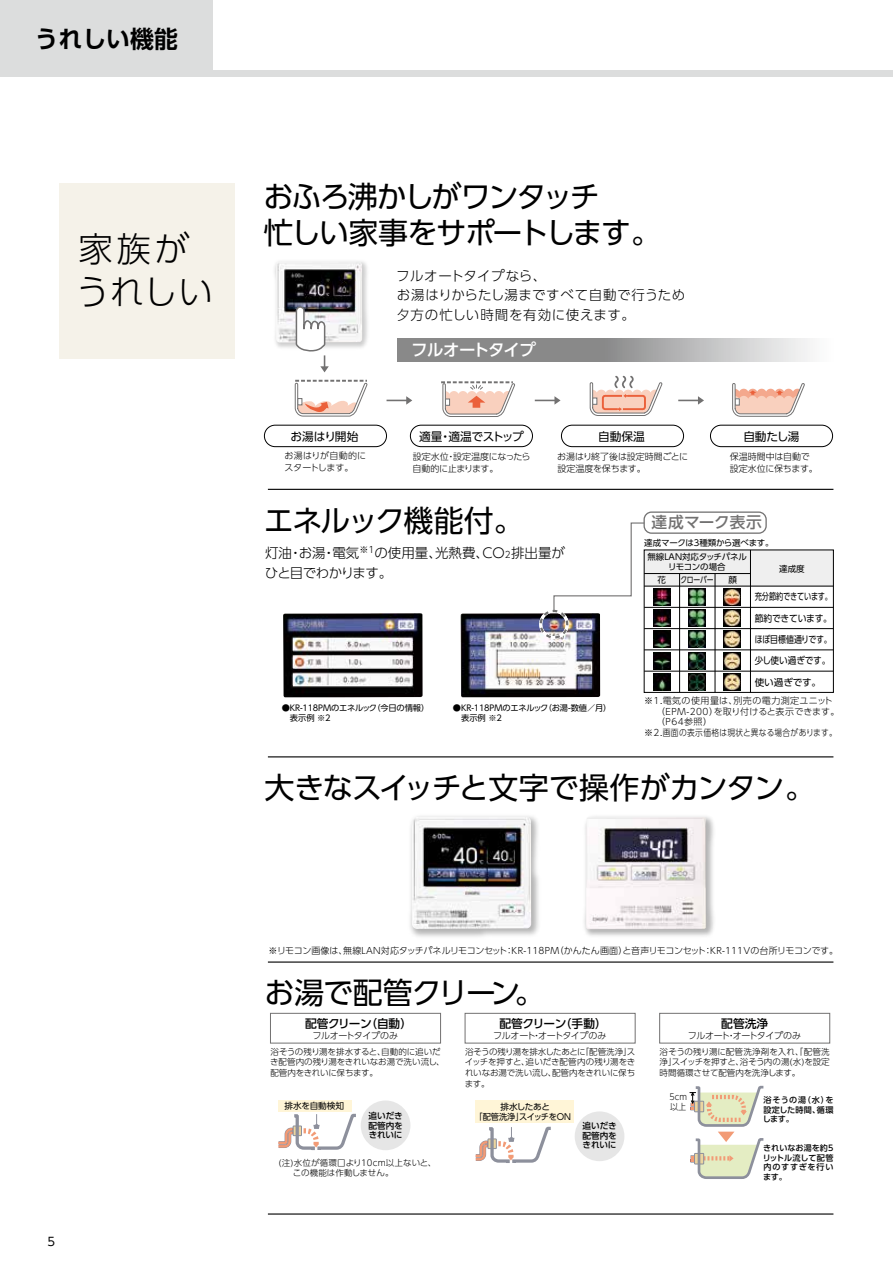
<style>
.page{position:relative;width:893px;height:1263px;background:#fff}
.page>*{position:absolute;margin:0;border:0;box-sizing:border-box;transform-origin:0 0}
.t1{font:300 34.5px/43.2px "UD Shin Go Pr 6 N";letter-spacing:.025em;color:#000}
.t2{font:30px/36px "UD Shin Go Pr 6 N";letter-spacing:-.07em;color:#000}
.t3{font:30px "UD Shin Go Pr 6 N";letter-spacing:-.05em;color:#000}
.t4{font:30px "UD Shin Go Pr 6 N";letter-spacing:-.02em;color:#000}
.t5{font:700 23.85px "UD Shin Go Pr 6 N De";color:#000}
.t6{font:500 16.5px "UD Shin Go Pr 6 N";letter-spacing:-.04em;color:#fff}
.t7{font:500 15.6px "UD Shin Go Pr 6 N";letter-spacing:.005em;color:#727171}
.t8{font:300 13.5px/19.5px "UD Shin Go Pr 6 N";letter-spacing:.04em;color:#000}
.t9{font:300 13.5px/19.5px "UD Shin Go Pr 6 N";color:#000}
.t10{font:11.7px "UD Shin Go Pr 6 N";letter-spacing:-.015em;color:#000}
.t11{font:500 11.7px "UD Shin Go Pr 6 N";letter-spacing:-.03em;color:#000}
.t12{font:9.6px "UD Shin Go Pr 6 N";letter-spacing:-.015em;color:#000;scale:.75 1}
.t13{font:9.6px "UD Shin Go Pr 6 N";letter-spacing:-.015em;color:#000;scale:.83 1}
.t14{font:9.6px "UD Shin Go Pr 6 N";letter-spacing:-.035em;color:#000;scale:.92 1}
.t15{font:9.6px "UD Shin Go Pr 6 N";letter-spacing:-.015em;color:#000;scale:.9 1}
.t16{font:9.6px "UD Shin Go Pr 6 N";letter-spacing:-.015em;color:#000}
.t17{font:300 9px/12px "UD Shin Go Pr 6 N";letter-spacing:-.005em;color:#000}
.t18{font:300 9px/10.8px "UD Shin Go Pr 6 N";letter-spacing:.05em;color:#000}
.t19{font:300 9px/12px "UD Shin Go Pr 6 N";letter-spacing:-.035em;color:#000}
.t20{font:300 8.55px/10.6px "UD Shin Go Pr 6 N";letter-spacing:-.005em;color:#000;text-align:justify}
.t21{font:8.55px/9.6px "UD Shin Go Pr 6 N";letter-spacing:-.015em;color:#000;text-align:center}
.t22{font:300 8.55px/10.2px "UD Shin Go Pr 6 N";letter-spacing:.02em;color:#000}
.t23{font:500 8.55px/9.9px "UD Shin Go Pr 6 N";letter-spacing:-.02em;color:#000;text-align:justify}
.t24{font:8.55px "UD Shin Go Pr 6 N";letter-spacing:-.015em;color:#000;scale:.8 1}
.t25{font:300 8.55px/10.2px "UD Shin Go Pr 6 N";letter-spacing:-.005em;color:#000;scale:.95 1}
.t26{font:8.25px/9.9px "UD Shin Go Pr 6 N";letter-spacing:-.02em;color:#000}
.t27{font:500 8.1px/9.8px "UD Shin Go Pr 6 N";letter-spacing:.015em;color:#000;text-align:justify}
.s1{font-size:9px}
</style>
<div class="page">
<img style="left:283px;top:613px;width:140px;height:85px">
<img style="left:460px;top:613px;width:140px;height:84px">
<div style="left:644px;top:550px;width:189px;height:36px;background:#efefef"></div>
<div style="left:644px;top:550px;width:190px;height:143px;border:1px solid #000"></div>
<hr style="left:750px;top:550px;width:1px;height:142px;background:#000">
<hr style="left:679px;top:573px;width:1px;height:119px;background:#000">
<hr style="left:715px;top:573px;width:1px;height:119px;background:#000">
<hr style="left:644px;top:650px;width:189px;height:1px;background:#000">
<hr style="left:644px;top:671px;width:189px;height:1px;background:#000">
<hr style="left:644px;top:607px;width:189px;height:1px;background:#000">
<hr style="left:644px;top:628px;width:189px;height:1px;background:#000">
<hr style="left:644px;top:586px;width:189px;height:1px;background:#000">
<hr style="left:644px;top:573px;width:106px;height:1px;background:#000">
<img style="left:653px;top:643px;width:17px;height:5px">
<img style="left:653px;top:652px;width:17px;height:17px">
<img style="left:653px;top:673px;width:17px;height:17px">
<img style="left:703px;top:588px;width:2px;height:17px">
<img style="left:703px;top:609px;width:2px;height:17px">
<img style="left:688px;top:631px;width:17px;height:17px">
<img style="left:688px;top:652px;width:17px;height:17px">
<img style="left:688px;top:673px;width:17px;height:17px">
<img style="left:724px;top:588px;width:17px;height:17px">
<img style="left:724px;top:609px;width:17px;height:17px">
<img style="left:724px;top:631px;width:17px;height:17px">
<img style="left:724px;top:652px;width:17px;height:17px">
<img style="left:724px;top:673px;width:17px;height:17px">
<div style="left:60px;top:183px;width:175px;height:176px;background:#f5f2e9"></div>
<img style="left:274px;top:261px;width:93px;height:87px">
<img style="left:276px;top:262px;width:86px;height:80px">
<svg style="left:397px;top:338px;width:413px;height:23px;background:#a6a6a7"></svg>
<svg style="left:732px;top:383px;width:73px;height:34px"></svg>
<svg style="left:588px;top:347px;width:82px;height:69px"></svg>
<svg style="left:387px;top:396px;width:25px;height:9px"></svg>
<svg style="left:441px;top:381px;width:120px;height:36px"></svg>
<svg style="left:678px;top:396px;width:26px;height:9px"></svg>
<div style="left:264px;top:425px;width:123px;height:22px;border:1px solid #000;border-radius:11px"></div>
<div style="left:561px;top:425px;width:123px;height:22px;border:1px solid #000;border-radius:11px"></div>
<div style="left:710px;top:425px;width:123px;height:22px;border:1px solid #000;border-radius:11px"></div>
<div style="left:410px;top:425px;width:123px;height:22px;border:1px solid #000;border-radius:11px"></div>
<svg style="left:294px;top:307px;width:74px;height:110px"></svg>
<div style="left:643px;top:511px;width:125px;height:24px;border:3px solid #fff;border-radius:7px"></div>
<div style="left:643px;top:511px;width:124px;height:23px;border:1px solid #727171;border-radius:7px"></div>
<svg style="left:536px;top:511px;width:167px;height:132px"></svg>
<hr style="left:268px;top:756px;width:565px;height:1px;background:#000">
<img style="left:410px;top:816px;width:129px;height:121px">
<img style="left:412px;top:817px;width:119px;height:112px">
<svg style="left:278px;top:1113px;width:78px;height:38px"></svg>
<div style="left:279px;top:1100px;width:73px;height:12px;background:#fff5d7"></div>
<div style="left:361px;top:1100px;width:49px;height:50px;background:#e6e6e6;border-radius:50%"></div>
<div style="left:476px;top:1100px;width:98px;height:23px;background:#fff5d7"></div>
<svg style="left:475px;top:1126px;width:76px;height:37px"></svg>
<div style="left:575px;top:1111px;width:49px;height:50px;background:#e6e6e6;border-radius:50%"></div>
<div style="left:270px;top:1013px;width:171px;height:30px;border:1px solid #727171"></div>
<div style="left:465px;top:1013px;width:170px;height:30px;border:1px solid #727171"></div>
<div style="left:659px;top:1013px;width:171px;height:30px;border:1px solid #727171"></div>
<svg style="left:690px;top:1085px;width:74px;height:94px"></svg>
<img style="left:584px;top:816px;width:130px;height:120px">
<img style="left:586px;top:817px;width:120px;height:112px">
<hr style="left:268px;top:1213px;width:565px;height:1px;background:#000">
<hr style="left:268px;top:961px;width:565px;height:2px;background:#000">
<hr style="left:268px;top:489px;width:565px;height:1px;background:#000">
<div style="left:0;top:70px;width:893px;height:7px;background:#dcdddd"></div>
<div style="left:0;top:0;width:213px;height:77px;background:#dcdddd"></div>
<h3 class="t5" style="left:35px;top:19px;width:145px">うれしい機能</h3>
<h1 class="t1" style="left:75px;top:226px;width:139px">家族がうれしい</h1>
<h2 class="t2" style="left:263px;top:177px;width:399px">おふろ沸かしがワンタッチ<br>忙しい家事をサポートします。</h2>
<h3 class="t8" style="left:396px;top:265px;width:291px">フルオートタイプなら、<br>お湯はりからたし湯まですべて自動で行うため夕方の忙しい時間を有効に使えます。</h3>
<h3 class="t6" style="left:411px;top:336px;width:126px">フルオートタイプ</h3>
<h3 class="t10" style="left:419px;top:427px;width:106px">適量・適温でストップ</h3>
<p class="t19" style="left:413px;top:450px;width:119px">設定水位・設定温度になったら自動的に止まります。</p>
<h2 class="t3" style="left:264px;top:497px;width:261px">エネルック機能付。</h2>
<h3 class="t10" style="left:291px;top:427px;width:69px">お湯はり開始</h3>
<h3 class="t10" style="left:598px;top:427px;width:48px">自動保温</h3>
<p class="t17" style="left:557px;top:450px;width:132px">お湯はり終了後は設定時間ごとに設定温度を保ちます。</p>
<h3 class="t10" style="left:743px;top:427px;width:58px">自動たし湯</h3>
<p class="t17" style="left:730px;top:450px;width:90px">保温時間中は自動で設定水位に保ちます。</p>
<p class="t17" style="left:284px;top:449px;width:83px">お湯はりが自動的にスタートします。</p>
<h3 class="t7" style="left:652px;top:509px;width:112px">達成マーク表示</h3>
<h3 class="t9" style="left:265px;top:543px;width:302px">灯油・お湯・電気<sup>※1</sup>の使用量、光熱費、CO<span class="s1">2</span>排出量がひと目でわかります。</h3>
<p class="t26" style="left:282px;top:702px;width:149px">●KR-118PMのエネルック（今日の情報）　表示例 ※2</p>
<p class="t26" style="left:453px;top:703px;width:160px">●KR-118PMのエネルック（お湯-数値／月）　表示例 ※2</p>
<p class="t21" style="left:644px;top:538px;width:131px">達成マークは3種類から選べます。</p>
<p class="t21" style="left:647px;top:552px;width:101px">無線LAN対応タッチパネルリモコンの場合</p>
<p class="t21" style="left:658px;top:575px;width:10px">花</p>
<p class="t24" style="left:680px;top:573px;width:43px">クローバー</p>
<p class="t21" style="left:728px;top:575px;width:10px">顔</p>
<p class="t21" style="left:779px;top:563px;width:27px">達成度</p>
<p class="t12" style="left:755px;top:589px;width:105px">充分節約できています。</p>
<p class="t14" style="left:755px;top:610px;width:86px">節約できています。</p>
<p class="t13" style="left:755px;top:631px;width:95px">ほぼ目標値通りです。</p>
<p class="t15" style="left:755px;top:653px;width:85px">少し使い過ぎです。</p>
<p class="t16" style="left:755px;top:674px;width:68px">使い過ぎです。</p>
<p class="t18" style="left:644px;top:695px;width:197px">※1.電気の使用量は、別売の電力測定ユニット　 （EPM-200）を取り付けると表示できます。　 （P64参照）<br>※2.画面の表示価格は現状と異なる場合があります。</p>
<h2 class="t4" style="left:265px;top:763px;width:552px">大きなスイッチと文字で操作がカンタン。</h2>
<h3 class="t10" style="left:48px;top:1232px;width:9px">5</h3>
<p class="t17" style="left:269px;top:944px;width:571px">※リモコン画像は、無線LAN対応タッチパネルリモコンセット：KR-118PM（かんたん画面）と音声リモコンセット：KR-111Vの台所リモコンです。</p>
<h2 class="t3" style="left:265px;top:968px;width:282px">お湯で配管クリーン。</h2>
<h3 class="t11" style="left:305px;top:1014px;width:108px">配管クリーン（自動）</h3>
<p class="t19" style="left:312px;top:1029px;width:87px">フルオートタイプのみ</p>
<p class="t20" style="left:270px;top:1046px;width:176px;text-align:left">浴そうの残り湯を排水すると、自動的に追いだき配管内の残り湯をきれいなお湯で洗い流し、配管内をきれいに保ちます。</p>
<h3 class="t11" style="left:500px;top:1014px;width:109px">配管クリーン（手動）</h3>
<p class="t19" style="left:493px;top:1029px;width:115px">フルオート・オートタイプのみ</p>
<p class="t20" style="left:465px;top:1046px;width:172px">浴そうの残り湯を排水したあとに「配管洗浄」スイッチを押すと、追いだき配管内の残り湯をきれいなお湯で洗い流し、配管内をきれいに保ちます。</p>
<p class="t21" style="left:284px;top:1101px;width:61px">排水を自動検知</p>
<p class="t23" style="left:369px;top:1110px;width:36px">追いだき配管内をきれいに</p>
<p class="t21" style="left:474px;top:1101px;width:98px;line-height:10.4px">排水したあと<br>「配管洗浄」スイッチをON</p>
<p class="t22" style="left:279px;top:1157px;width:159px">(注)水位が循環口より10cm以上ないと、　 この機能は作動しません。</p>
<p class="t23" style="left:582px;top:1120px;width:36px">追いだき配管内をきれいに</p>
<h3 class="t11" style="left:721px;top:1014px;width:48px">配管洗浄</h3>
<p class="t19" style="left:688px;top:1029px;width:115px">フルオート・オートタイプのみ</p>
<p class="t20" style="left:660px;top:1046px;width:172px">浴そうの残り湯に配管洗浄剤を入れ、「配管洗浄」スイッチを押すと、浴そう内の湯(水)を設定時間循環させて配管内を洗浄します。</p>
<p class="t25" style="left:669px;top:1091px;width:20px">5cm以上</p>
<p class="t27" style="left:763px;top:1095px;width:72px">浴そうの湯（水）を設定した時間、循環します。</p>
<p class="t27" style="left:763px;top:1142px;width:72px">きれいなお湯を約5リットル流して配管内のすすぎを行います。</p>
</div>
